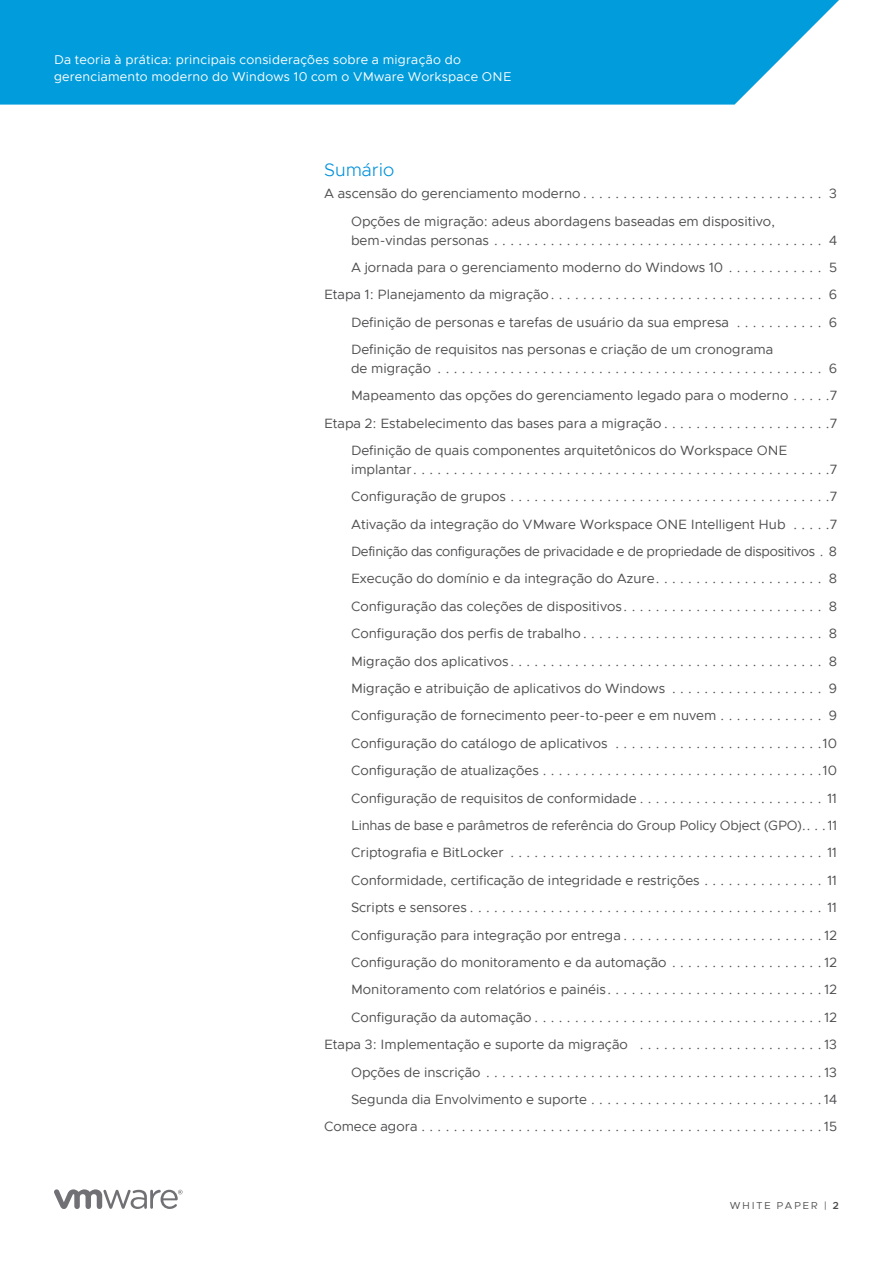
<style>
.page{position:relative;width:893px;height:1263px;background:#fff}
.page>*{position:absolute;margin:0;border:0;box-sizing:border-box;transform-origin:0 0}
.t1{font:300 18px "Metropolis";color:#0091da}
.t2{font:13.5px/27.5px "Metropolis";color:#4d4d4f}
.t3{font:12.75px/17.2px "Metropolis";letter-spacing:.02em;color:#fff}
.t4{font:10.2px "Metropolis";letter-spacing:.165em;color:#4d4d4f}
.s1{font-weight:600}
</style>
<div class="page">
<svg style="left:0;top:0;width:839px;height:105px;background:#10a2de"></svg>
<svg style="left:54px;top:1189px;width:129px;height:20px"></svg>
<p class="t3" style="left:54px;top:51px;width:459px">Da teoria à prática: principais considerações sobre a migração do gerenciamento moderno do Windows 10 com o VMware Workspace ONE</p>
<h1 class="t1" style="left:324px;top:159px;width:72px">Sumário</h1>
<p class="t2" style="left:351px;top:180px;width:487px;text-indent:-27px">A ascensão do gerenciamento moderno . . . . . . . . . . . . . . . . . . . . . . . . . . . . . . 3<br>Opções de migração: adeus abordagens baseadas em dispositivo,</p>
<p class="t2" style="left:351px;top:226px;width:487px">bem-vindas personas . . . . . . . . . . . . . . . . . . . . . . . . . . . . . . . . . . . . . . . . . 4</p>
<p class="t2" style="left:351px;top:254px;width:487px">A jornada para o gerenciamento moderno do Windows 10 . . . . . . . . . . . . 5</p>
<p class="t2" style="left:324px;top:281px;width:514px">Etapa 1: Planejamento da migração . . . . . . . . . . . . . . . . . . . . . . . . . . . . . . . . . . 6</p>
<p class="t2" style="left:351px;top:308px;width:487px">Definição de personas e tarefas de usuário da sua empresa . . . . . . . . . . . 6</p>
<p class="t2" style="left:351px;top:336px;width:424px">Definição de requisitos nas personas e criação de um cronograma</p>
<p class="t2" style="left:351px;top:355px;width:487px">de migração . . . . . . . . . . . . . . . . . . . . . . . . . . . . . . . . . . . . . . . . . . . . . . . . 6</p>
<p class="t2" style="left:351px;top:382px;width:488px">Mapeamento das opções do gerenciamento legado para o moderno . . . . 7</p>
<p class="t2" style="left:324px;top:409px;width:515px">Etapa 2: Estabelecimento das bases para a migração . . . . . . . . . . . . . . . . . . . . 7</p>
<p class="t2" style="left:351px;top:437px;width:438px">Definição de quais componentes arquitetônicos do Workspace ONE</p>
<p class="t2" style="left:324px;top:455px;width:515px;text-align:right">implantar . . . . . . . . . . . . . . . . . . . . . . . . . . . . . . . . . . . . . . . . . . . . . . . . . . . 7<br>Configuração de grupos . . . . . . . . . . . . . . . . . . . . . . . . . . . . . . . . . . . . . . . 7<br>Ativação da integração do VMware Workspace ONE Intelligent Hub . . . . 7<br>Definição das configurações de privacidade e de propriedade de dispositivos . 8<br>Execução do domínio e da integração do Azure . . . . . . . . . . . . . . . . . . . . . 8<br>Configuração das coleções de dispositivos . . . . . . . . . . . . . . . . . . . . . . . . . 8<br>Configuração dos perfis de trabalho . . . . . . . . . . . . . . . . . . . . . . . . . . . . . . 8<br>Migração dos aplicativos . . . . . . . . . . . . . . . . . . . . . . . . . . . . . . . . . . . . . . . 8<br>Migração e atribuição de aplicativos do Windows . . . . . . . . . . . . . . . . . . . 9<br>Configuração de fornecimento peer-to-peer e em nuvem . . . . . . . . . . . . . 9<br>Configuração do catálogo de aplicativos . . . . . . . . . . . . . . . . . . . . . . . . . 10<br>Configuração de atualizações . . . . . . . . . . . . . . . . . . . . . . . . . . . . . . . . . . 10<br>Configuração de requisitos de conformidade . . . . . . . . . . . . . . . . . . . . . . . 11<br>Linhas de base e parâmetros de referência do Group Policy Object (GPO). . . 11<br>Criptografia e BitLocker . . . . . . . . . . . . . . . . . . . . . . . . . . . . . . . . . . . . . . . 11<br>Conformidade, certificação de integridade e restrições . . . . . . . . . . . . . . . 11<br>Scripts e sensores . . . . . . . . . . . . . . . . . . . . . . . . . . . . . . . . . . . . . . . . . . . . 11<br>Configuração para integração por entrega . . . . . . . . . . . . . . . . . . . . . . . . 12<br>Configuração do monitoramento e da automação . . . . . . . . . . . . . . . . . . 12<br>Monitoramento com relatórios e painéis . . . . . . . . . . . . . . . . . . . . . . . . . . 12<br>Configuração da automação . . . . . . . . . . . . . . . . . . . . . . . . . . . . . . . . . . . 12<br>Etapa 3: Implementação e suporte da migração . . . . . . . . . . . . . . . . . . . . . . 13<br>Opções de inscrição . . . . . . . . . . . . . . . . . . . . . . . . . . . . . . . . . . . . . . . . . 13<br>Segunda dia Envolvimento e suporte . . . . . . . . . . . . . . . . . . . . . . . . . . . . 14<br>Comece agora . . . . . . . . . . . . . . . . . . . . . . . . . . . . . . . . . . . . . . . . . . . . . . . . . 15</p>
<p class="t4" style="left:730px;top:1199px;width:111px">WHITE PAPER | <span class="s1">2</span></p>
</div>
